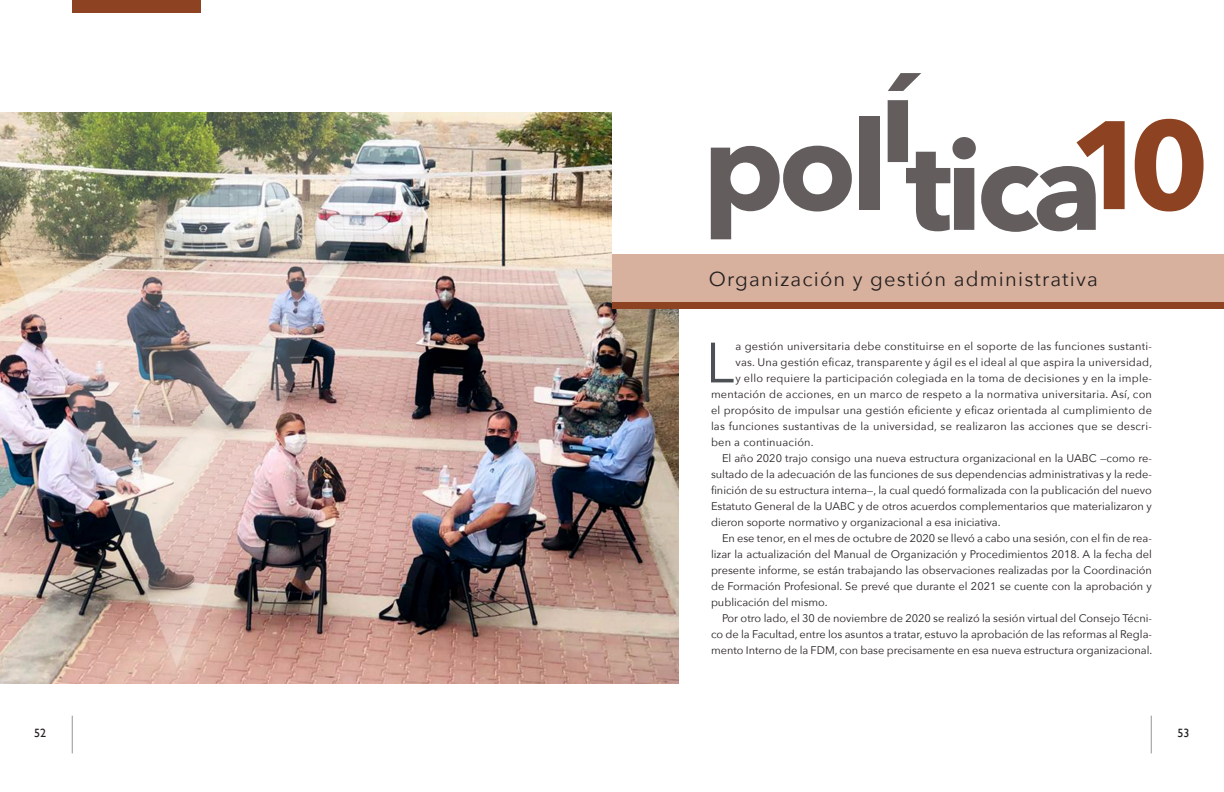
<style>
.page{position:relative;width:1224px;height:792px;background:#fff}
.page>*{position:absolute;margin:0;border:0;box-sizing:border-box;transform-origin:0 0}
.t1{font:700 124.3px "Avenir Next";letter-spacing:-.05em;color:#635d5d}
.t2{font:700 124.3px "Avenir Next";color:#8d4321}
.Capitulares{font:56.2px "Avenir Next";color:#4d5156}
.Cuerpo{font:20.2px "Avenir Next";letter-spacing:.06em;color:#231f20}
.t3{font:12px "Gill Sans";color:#231f20}
.Cuerpo-2{font:11px/16px "Avenir Next";color:#231f20;text-align:justify}
.Capitulares-2{font:11px "Avenir Next";letter-spacing:.02em;color:#231f20}
</style>
<div class="page">
<hr style="left:1151px;top:716px;width:1px;height:37px;background:#939598">
<hr style="left:72px;top:716px;width:1px;height:37px;background:#939598">
<div style="left:72px;top:0;width:128px;height:13px;background:#8d4321"></div>
<img style="left:0;top:113px;width:679px;height:571px">
<div style="left:613px;top:94px;width:195px;height:213px;background:#fff"></div>
<div style="left:612px;top:254px;width:612px;height:49px;background:#d7b19d"></div>
<div style="left:612px;top:303px;width:612px;height:6px;background:#8d4321"></div>
<img style="left:0;top:112px;width:416px;height:555px">
<p class="t1" style="left:879px;top:11px;width:38px">í</p>
<p class="t1" style="left:703px;top:58px;width:186px">pol</p>
<p class="t2" style="left:1069px;top:58px;width:142px">10</p>
<p class="t1" style="left:906px;top:79px;width:199px">tica</p>
<p class="Cuerpo" style="left:709px;top:262px;width:391px">Organización y gestión administrativa</p>
<p class="Capitulares" style="left:706px;top:315px;width:30px">L</p>
<p class="Capitulares-2" style="left:736px;top:337px;width:418px">a gestión universitaria debe constituirse en el soporte de las funciones sustanti-</p>
<p class="Capitulares-2" style="left:736px;top:353px;width:418px">vas. Una gestión eficaz, transparente y ágil es el ideal al que aspira la universidad,</p>
<p class="Capitulares-2" style="left:736px;top:369px;width:418px">y ello requiere la participación colegiada en la toma de decisiones y en la imple-</p>
<p class="Capitulares-2" style="left:711px;top:385px;width:443px">mentación de acciones, en un marco de respeto a la normativa universitaria. Así, con</p>
<p class="Capitulares-2" style="left:711px;top:401px;width:443px">el propósito de impulsar una gestión eficiente y eficaz orientada al cumplimiento de</p>
<p class="Capitulares-2" style="left:711px;top:417px;width:443px">las funciones sustantivas de la universidad, se realizaron las acciones que se descri-</p>
<p class="Capitulares-2" style="left:711px;top:433px;width:104px">ben a continuación.</p>
<p class="Cuerpo-2" style="left:711px;top:450px;width:443px;text-indent:11px">El año 2020 trajo consigo una nueva estructura organizacional en la UABC —como re&shy;sultado de la adecuación de las funciones de sus dependencias administrativas y la rede&shy;finición de su estructura interna—, la cual quedó formalizada con la publicación del nuevo Estatuto General de la UABC y de otros acuerdos complementarios que materializaron y dieron soporte normativo y organizacional a esa iniciativa.</p>
<p class="Cuerpo-2" style="left:711px;top:530px;width:443px;text-indent:11px">En ese tenor, en el mes de octubre de 2020 se llevó a cabo una sesión, con el fin de rea&shy;lizar la actualización del Manual de Organización y Procedimientos 2018. A la fecha del presente informe, se están trabajando las observaciones realizadas por la Coordinación de Formación Profesional. Se prevé que durante el 2021 se cuente con la aprobación y publicación del mismo.</p>
<p class="Cuerpo-2" style="left:711px;top:610px;width:443px;text-indent:11px">Por otro lado, el 30 de noviembre de 2020 se realizó la sesión virtual del Consejo Técni&shy;co de la Facultad, entre los asuntos a tratar, estuvo la aprobación de las reformas al Regla&shy;mento Interno de la FDM, con base precisamente en esa nueva estructura organizacional.</p>
<p class="t3" style="left:34px;top:726px;width:13px">52</p>
<p class="t3" style="left:1177px;top:726px;width:13px">53</p>
</div>
